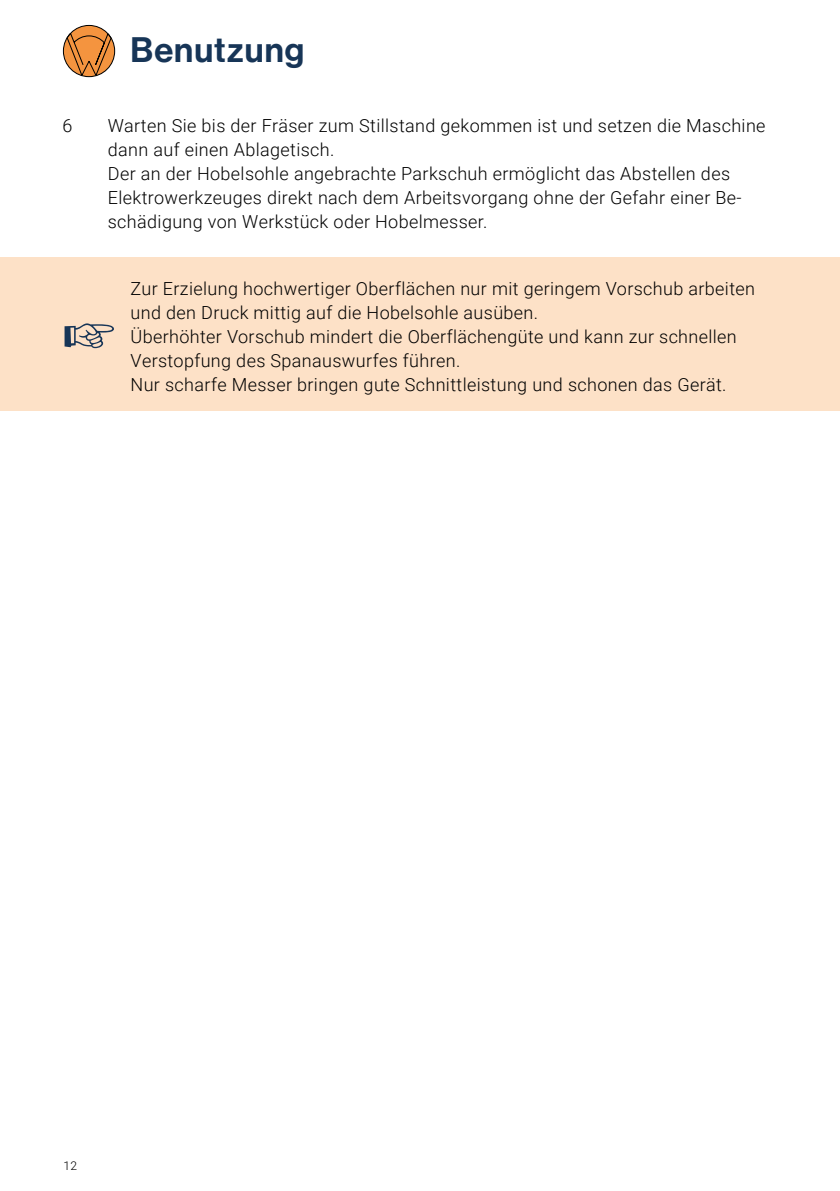
<style>
.page{position:relative;width:840px;height:1191px;background:#fff}
.page>*{position:absolute;margin:0;border:0;box-sizing:border-box;transform-origin:0 0}
.Kapitel_Head-Links{font:34.6px "Neue Haas Display Mediu";letter-spacing:.03em;color:#173557}
.Fliesstext{font:300 18px/24px "Roboto";letter-spacing:.02em;color:#000}
.Fliesstext_Einrückun{font:300 18px/24px "Roboto";letter-spacing:.02em;color:#000}
.t1{font:300 12px "Roboto";color:#000}
</style>
<div class="page">
<svg style="left:63px;top:25px;width:52px;height:52px"></svg>
<div style="left:63px;top:25px;width:52px;height:52px;border:1px solid #000;border-radius:50%"></div>
<svg style="left:66px;top:31px;width:46px;height:47px;background:#d28b4d"></svg>
<div style="left:0;top:257px;width:839px;height:153px;background:#fde1c7"></div>
<hr style="left:839px;top:393px;width:1px;height:99px;background:#b2b2c2">
<hr style="left:839px;top:703px;width:1px;height:77px;background:#b2b2c2">
<p class="Kapitel_Head-Links" style="left:130px;top:30px;width:175px">Benutzung</p>
<p class="Fliesstext_Einrückun" style="left:62px;top:113px;width:11px">6</p>
<p class="Fliesstext_Einrückun" style="left:108px;top:113px;width:658px">Warten Sie bis der Fräser zum Stillstand gekommen ist und setzen die Maschine dann auf einen Ablagetisch.<br>Der an der Hobelsohle angebrachte Parkschuh ermöglicht das Abstellen des Elektrowerkzeuges direkt nach dem Arbeitsvorgang ohne der Gefahr einer Be&shy;schädigung von Werkstück oder Hobelmesser.</p>
<p class="Fliesstext" style="left:130px;top:276px;width:625px">Zur Erzielung hochwertiger Oberflächen nur mit geringem Vorschub arbeiten und den Druck mittig auf die Hobelsohle ausüben.</p>
<p class="Fliesstext" style="left:130px;top:324px;width:607px">Überhöhter Vorschub mindert die Oberflächengüte und kann zur schnellen<br>Verstopfung des Spanauswurfes führen.</p>
<p class="Fliesstext" style="left:130px;top:372px;width:597px">Nur scharfe Messer bringen gute Schnittleistung und schonen das Gerät.</p>
<p class="t1" style="left:63px;top:1156px;width:15px">12</p>
</div>
